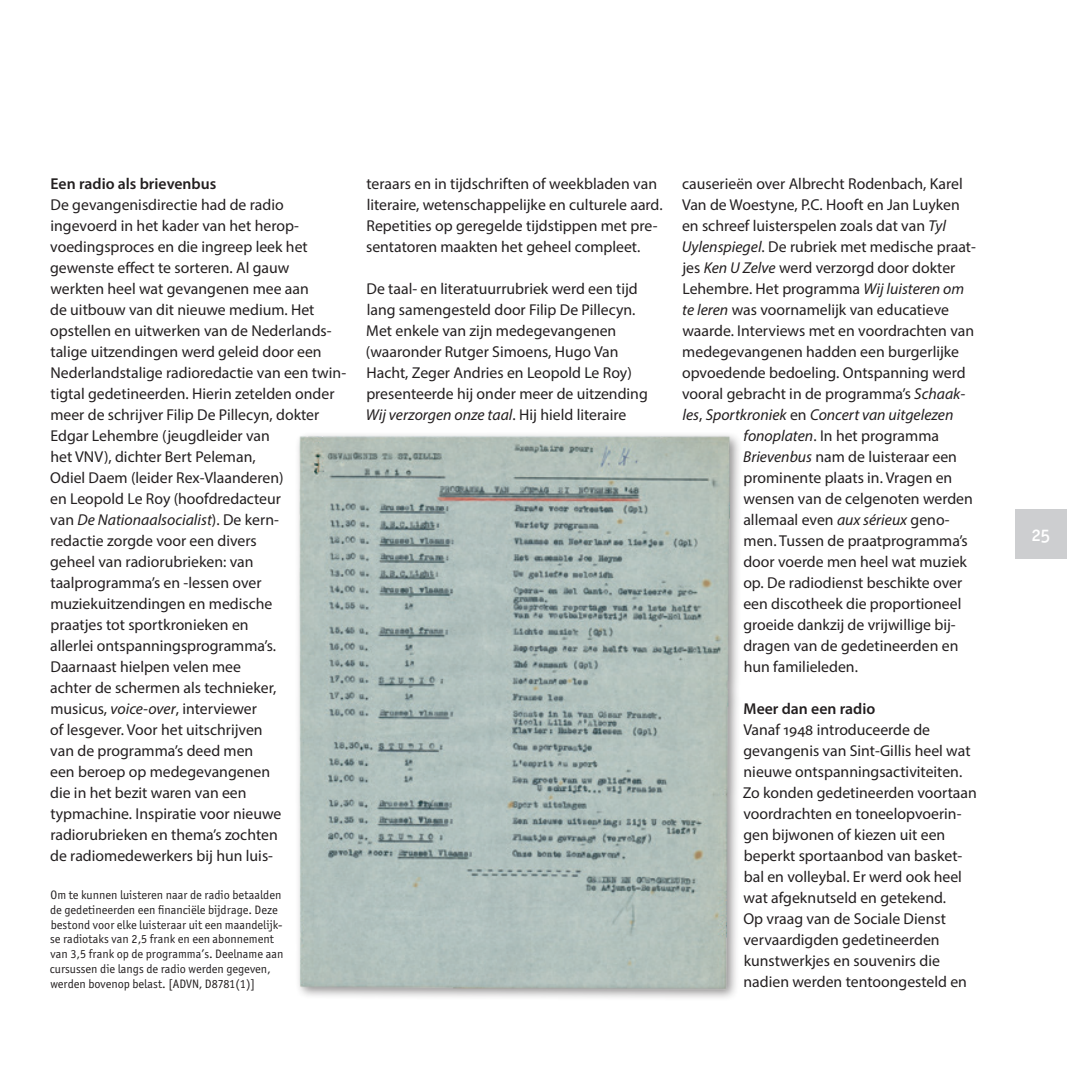
<style>
.page{position:relative;width:1067px;height:1067px;background:#fff}
.page>*{position:absolute;margin:0;border:0;box-sizing:border-box;transform-origin:0 0}
.t1{font:19.25px "Officina San ITC Medium OS";color:#fff}
.broodtekst{font:15.75px/21px "Myriad Pro";color:#231f20}
.broodtekst-2{font:italic 15.75px "Myriad Pro";color:#231f20}
.broodtekst-3{font:600 15.75px "Myriad Pro";color:#231f20}
.bijschrift{font:12.25px/14.7px "Officina San ITC";color:#231f20}
.s1{font-style:italic}
.s2{font-style:normal}
</style>
<div class="page">
<div style="left:1015px;top:508px;width:52px;height:50px;background:#cdced0"></div>
<div style="left:294px;top:430px;width:448px;height:571px;background:#231f20;opacity:.5"></div>
<img style="left:294px;top:433px;width:439px;height:559px">
<p class="broodtekst-3" style="left:51px;top:174px;width:167px">Een radio als brievenbus</p>
<p class="broodtekst" style="left:50px;top:194px;width:297px">De gevangenisdirectie had de radio ingevoerd in het kader van het herop&shy;voedingsproces en die ingreep leek het gewenste effect te sorteren. Al gauw werkten heel wat gevangenen mee aan<br>de uitbouw van dit nieuwe medium. Het opstellen en uitwerken van de Nederlands&shy;talige uitzendingen werd geleid door een Nederlandstalige radioredactie van een twin&shy;tigtal gedetineerden. Hierin zetelden onder meer de schrijver Filip De Pillecyn, dokter Edgar Lehembre (jeugdleider van<br>het VNV), dichter Bert Peleman,<br>Odiel Daem (leider Rex-Vlaanderen)<br>en Leopold Le Roy (hoofdredacteur<br>van <span class="s1">De Nationaalsocialist</span>). De kern-<br>redactie zorgde voor een divers<br>geheel van radiorubrieken: van taalprogramma’s en -lessen over muziekuitzendingen en medische<br>praatjes tot sportkronieken en<br>allerlei ontspanningsprogramma’s.<br>Daarnaast hielpen velen mee<br>achter de schermen als technieker,<br>musicus, <span class="s1">voice-over</span>, interviewer<br>of lesgever. Voor het uitschrijven<br>van de programma’s deed men<br>een beroep op medegevangenen<br>die in het bezit waren van een<br>typmachine. Inspiratie voor nieuwe radiorubrieken en thema’s zochten<br>de radiomedewerkers bij hun luis-</p>
<p class="bijschrift" style="left:50px;top:887px;width:235px">Om te kunnen luisteren naar de radio betaalden de gedetineerden een financiële bijdrage. Deze bestond voor elke luisteraar uit een maandelijk&shy;se radiotaks van 2,5 frank en een abonnement van 3,5 frank op de programma’s. Deelname aan cursussen die langs de radio werden gegeven, werden bovenop belast. [ADVN, D8781(1)]</p>
<p class="broodtekst" style="left:366px;top:173px;width:298px">teraars en in tijdschriften of weekbladen van literaire, wetenschappelijke en culturele aard.<br>Repetities op geregelde tijdstippen met pre&shy;sentatoren maakten het geheel compleet.</p>
<p class="broodtekst" style="left:366px;top:278px;width:283px">De taal- en literatuurrubriek werd een tijd lang samengesteld door Filip De Pillecyn.<br>Met enkele van zijn medegevangenen (waaronder Rutger Simoens, Hugo Van Hacht, Zeger Andries en Leopold Le Roy) presenteerde hij onder meer de uitzending <span class="s1">Wij verzorgen onze taal</span>. Hij hield literaire</p>
<p class="broodtekst" style="left:682px;top:173px;width:282px">causerieën over Albrecht Rodenbach, Karel</p>
<p class="broodtekst" style="left:682px;top:194px;width:279px">Van de Woestyne, P.C. Hooft en Jan Luyken</p>
<p class="broodtekst" style="left:682px;top:215px;width:265px">en schreef luisterspelen zoals dat van <span class="s1">Tyl</span></p>
<p class="broodtekst" style="left:681px;top:236px;width:296px"><span class="s1">Uylenspiegel</span>. De rubriek met medische praat-</p>
<p class="broodtekst" style="left:682px;top:257px;width:274px">jes <span class="s1">Ken U Zelve</span> werd verzorgd door dokter</p>
<p class="broodtekst" style="left:682px;top:278px;width:283px">Lehembre. Het programma <span class="s1">Wij luisteren om</span></p>
<p class="broodtekst" style="left:682px;top:299px;width:268px"><span class="s1">te leren</span> was voornamelijk van educatieve</p>
<p class="broodtekst" style="left:682px;top:320px;width:293px">waarde. Interviews met en voordrachten van</p>
<p class="broodtekst" style="left:682px;top:341px;width:278px">medegevangenen hadden een burgerlijke</p>
<p class="broodtekst" style="left:682px;top:362px;width:285px">opvoedende bedoeling. Ontspanning werd</p>
<p class="broodtekst" style="left:682px;top:383px;width:284px">vooral gebracht in de programma’s <span class="s1">Schaak-</span></p>
<p class="broodtekst-2" style="left:682px;top:405px;width:272px">les<span class="s2">,</span> Sportkroniek <span class="s2">en</span> Concert van uitgelezen</p>
<p class="broodtekst" style="left:743px;top:425px;width:197px"><span class="s1">fonoplaten</span>. In het programma</p>
<p class="broodtekst" style="left:743px;top:446px;width:215px"><span class="s1">Brievenbus</span> nam de luisteraar een</p>
<p class="broodtekst" style="left:743px;top:467px;width:210px">prominente plaats in. Vragen en</p>
<p class="broodtekst" style="left:743px;top:488px;width:231px">wensen van de celgenoten werden</p>
<p class="broodtekst" style="left:743px;top:509px;width:208px">allemaal even <span class="s1">aux sérieux</span> geno-</p>
<p class="broodtekst" style="left:743px;top:530px;width:226px">men. Tussen de praatprogramma’s</p>
<p class="broodtekst" style="left:743px;top:551px;width:225px">door voerde men heel wat muziek</p>
<p class="broodtekst" style="left:743px;top:572px;width:220px">op. De radiodienst beschikte over</p>
<p class="broodtekst" style="left:743px;top:593px;width:220px">een discotheek die proportioneel</p>
<p class="broodtekst" style="left:743px;top:614px;width:213px">groeide dankzij de vrijwillige bij-</p>
<p class="broodtekst" style="left:743px;top:635px;width:216px">dragen van de gedetineerden en</p>
<p class="broodtekst" style="left:743px;top:656px;width:116px">hun familieleden.</p>
<p class="broodtekst-3" style="left:743px;top:699px;width:133px">Meer dan een radio</p>
<p class="broodtekst" style="left:742px;top:719px;width:236px">Vanaf 1948 introduceerde de gevangenis van Sint-Gillis heel wat nieuwe ontspanningsactiviteiten.<br>Zo konden gedetineerden voortaan voordrachten en toneelopvoerin&shy;gen bijwonen of kiezen uit een beperkt sportaanbod van basket&shy;bal en volleybal. Er werd ook heel wat afgeknutseld en getekend.<br>Op vraag van de Sociale Dienst vervaardigden gedetineerden kunstwerkjes en souvenirs die nadien werden tentoongesteld en</p>
<p class="t1" style="left:1031px;top:523px;width:20px">25</p>
</div>
